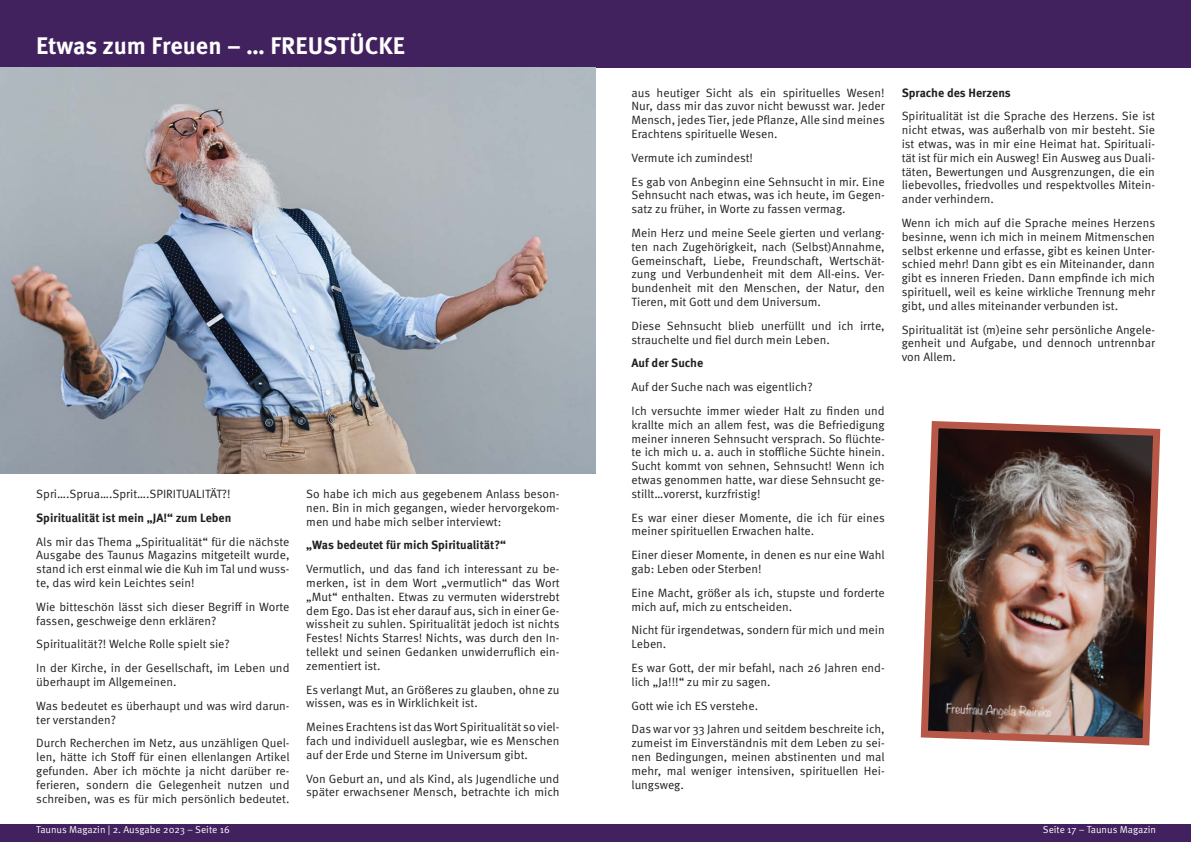
<style>
.page{position:relative;width:1191px;height:842px;background:#fff}
.page>*{position:absolute;margin:0;border:0;box-sizing:border-box;transform-origin:0 0}
.t1{font:700 24px "Meta Pro";color:#fff}
.t2{font:12px/13.8px "Meta Pro";color:#231f20;text-align:justify}
.t3{font:700 12px "Meta Pro";color:#231f20}
.t4{font:10px "Meta Pro";color:#fff}
</style>
<div class="page">
<div style="left:0;top:824px;width:1191px;height:18px;background:#41215e"></div>
<div style="left:0;top:0;width:1191px;height:68px;background:#41215e"></div>
<img style="left:920px;top:421px;width:241px;height:325px">
<img style="left:0;top:68px;width:595px;height:405px">
<p class="t1" style="left:36px;top:31px;width:370px">Etwas zum Freuen – … FREUSTÜCKE</p>
<p class="t2" style="left:36px;top:487px;width:196px">Spri….Sprua….Sprit….SPIRITUALITÄT?!</p>
<p class="t3" style="left:36px;top:510px;width:197px">Spiritualität ist mein „JA!“ zum Leben</p>
<p class="t2" style="left:36px;top:535px;width:255px">Als mir das Thema „Spiritualität“ für die nächste Ausgabe des Taunus Magazins mitgeteilt wurde, stand ich erst einmal wie die Kuh im Tal und wuss&shy;te, das wird kein Leichtes sein!</p>
<p class="t2" style="left:36px;top:600px;width:255px">Wie bitteschön lässt sich dieser Begriff in Worte fassen, geschweige denn erklären?</p>
<p class="t2" style="left:36px;top:637px;width:195px">Spiritualität?! Welche Rolle spielt sie?</p>
<p class="t2" style="left:36px;top:661px;width:255px">In der Kirche, in der Gesellschaft, im Leben und überhaupt im Allgemeinen.</p>
<p class="t2" style="left:36px;top:699px;width:255px">Was bedeutet es überhaupt und was wird darun&shy;ter verstanden?</p>
<p class="t2" style="left:36px;top:736px;width:255px">Durch Recherchen im Netz, aus unzähligen Quel&shy;len, hätte ich Stoff für einen ellenlangen Artikel gefunden. Aber ich möchte ja nicht darüber re&shy;ferieren, sondern die Gelegenheit nutzen und schreiben, was es für mich persönlich bedeutet.</p>
<p class="t2" style="left:306px;top:487px;width:255px">So habe ich mich aus gegebenem Anlass beson&shy;nen. Bin in mich gegangen, wieder hervorgekom&shy;men und habe mich selber interviewt:</p>
<p class="t3" style="left:306px;top:537px;width:201px">„Was bedeutet für mich Spiritualität?“</p>
<p class="t2" style="left:306px;top:562px;width:255px">Vermutlich, und das fand ich interessant zu be&shy;merken, ist in dem Wort „vermutlich“ das Wort „Mut“ enthalten. Etwas zu vermuten widerstrebt dem Ego. Das ist eher darauf aus, sich in einer Ge&shy;wissheit zu suhlen. Spiritualität jedoch ist nichts Festes! Nichts Starres! Nichts, was durch den In&shy;tellekt und seinen Gedanken unwiderruflich ein&shy;zementiert ist.</p>
<p class="t2" style="left:306px;top:683px;width:255px">Es verlangt Mut, an Größeres zu glauben, ohne zu wissen, was es in Wirklichkeit ist.</p>
<p class="t2" style="left:306px;top:720px;width:255px">Meines Erachtens ist das Wort Spiritualität so viel&shy;fach und individuell auslegbar, wie es Menschen auf der Erde und Sterne im Universum gibt.</p>
<p class="t2" style="left:306px;top:772px;width:255px">Von Geburt an, und als Kind, als Jugendliche und später erwachsener Mensch, betrachte ich mich</p>
<p class="t2" style="left:631px;top:86px;width:255px">aus heutiger Sicht als ein spirituelles Wesen!<br>Nur, dass mir das zuvor nicht bewusst war. Jeder Mensch, jedes Tier, jede Pflanze, Alle sind meines Erachtens spirituelle Wesen.</p>
<p class="t2" style="left:631px;top:151px;width:123px">Vermute ich zumindest!</p>
<p class="t2" style="left:631px;top:175px;width:255px">Es gab von Anbeginn eine Sehnsucht in mir. Eine Sehnsucht nach etwas, was ich heute, im Gegen&shy;satz zu früher, in Worte zu fassen vermag.</p>
<p class="t2" style="left:631px;top:226px;width:255px">Mein Herz und meine Seele gierten und verlang&shy;ten nach Zugehörigkeit, nach (Selbst)Annahme, Gemeinschaft, Liebe, Freundschaft, Wertschät&shy;zung und Verbundenheit mit dem All-eins. Ver&shy;bundenheit mit den Menschen, der Natur, den Tieren, mit Gott und dem Universum.</p>
<p class="t2" style="left:631px;top:319px;width:255px">Diese Sehnsucht blieb unerfüllt und ich irrte, strauchelte und fiel durch mein Leben.</p>
<p class="t3" style="left:631px;top:356px;width:73px">Auf der Suche</p>
<p class="t2" style="left:631px;top:380px;width:183px">Auf der Suche nach was eigentlich?</p>
<p class="t2" style="left:631px;top:404px;width:255px">Ich versuchte immer wieder Halt zu finden und krallte mich an allem fest, was die Befriedigung meiner inneren Sehnsucht versprach. So flüchte&shy;te ich mich u. a. auch in stoffliche Süchte hinein.<br>Sucht kommt von sehnen, Sehnsucht! Wenn ich etwas genommen hatte, war diese Sehnsucht ge&shy;stillt…vorerst, kurzfristig!</p>
<p class="t2" style="left:631px;top:511px;width:255px">Es war einer dieser Momente, die ich für eines meiner spirituellen Erwachen halte.</p>
<p class="t2" style="left:631px;top:548px;width:255px">Einer dieser Momente, in denen es nur eine Wahl gab: Leben oder Sterben!</p>
<p class="t2" style="left:631px;top:586px;width:255px">Eine Macht, größer als ich, stupste und forderte mich auf, mich zu entscheiden.</p>
<p class="t2" style="left:631px;top:623px;width:255px">Nicht für irgendetwas, sondern für mich und mein<br>Leben.</p>
<p class="t2" style="left:631px;top:661px;width:255px">Es war Gott, der mir befahl, nach 26 Jahren end&shy;lich „Ja!!!“ zu mir zu sagen.</p>
<p class="t2" style="left:631px;top:699px;width:128px">Gott wie ich ES verstehe.</p>
<p class="t2" style="left:631px;top:722px;width:255px">Das war vor 33 Jahren und seitdem beschreite ich, zumeist im Einverständnis mit dem Leben zu sei&shy;nen Bedingungen, meinen abstinenten und mal mehr, mal weniger intensiven, spirituellen Hei&shy;lungsweg.</p>
<p class="t3" style="left:901px;top:85px;width:110px">Sprache des Herzens</p>
<p class="t2" style="left:901px;top:109px;width:255px">Spiritualität ist die Sprache des Herzens. Sie ist nicht etwas, was außerhalb von mir besteht. Sie ist etwas, was in mir eine Heimat hat. Spirituali&shy;tät ist für mich ein Ausweg! Ein Ausweg aus Duali&shy;täten, Bewertungen und Ausgrenzungen, die ein liebevolles, friedvolles und respektvolles Mitein&shy;ander verhindern.</p>
<p class="t2" style="left:901px;top:216px;width:255px">Wenn ich mich auf die Sprache meines Herzens besinne, wenn ich mich in meinem Mitmenschen selbst erkenne und erfasse, gibt es keinen Unter&shy;schied mehr! Dann gibt es ein Miteinander, dann gibt es inneren Frieden. Dann empfinde ich mich spirituell, weil es keine wirkliche Trennung mehr gibt, und alles miteinander verbunden ist.</p>
<p class="t2" style="left:901px;top:323px;width:255px">Spiritualität ist (m)eine sehr persönliche Angele&shy;genheit und Aufgabe, und dennoch untrennbar von Allem.</p>
<p class="t4" style="left:36px;top:824px;width:195px">Taunus Magazin | 2. Ausgabe 2023 – Seite 16</p>
<p class="t4" style="left:1042px;top:824px;width:115px">Seite 17 – Taunus Magazin</p>
</div>
